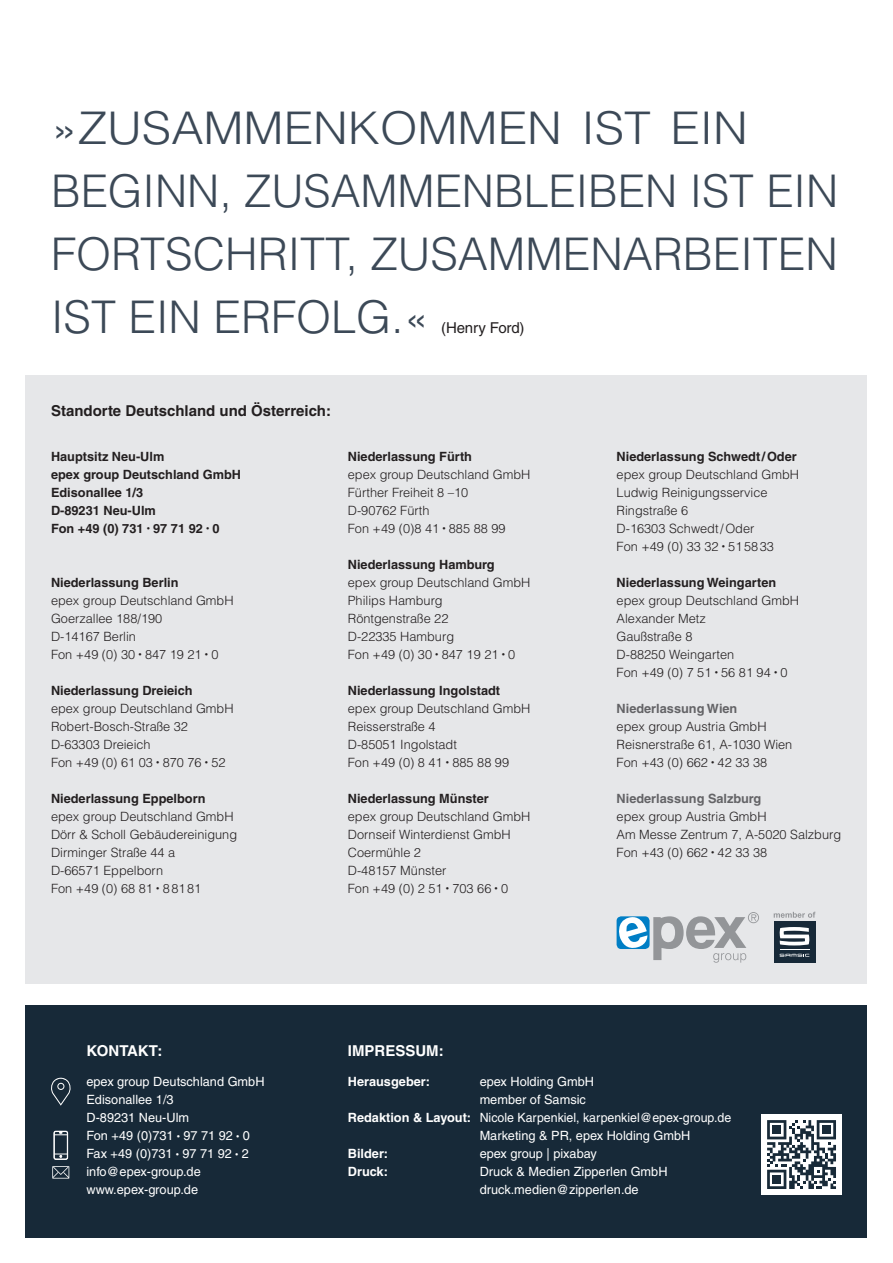
<style>
.page{position:relative;width:893px;height:1263px;background:#fff}
.page>*{position:absolute;margin:0;border:0;box-sizing:border-box;transform-origin:0 0}
.t1{font:300 45px/63px "Helvetica LT";color:#3c4957;scale:1.07 1}
.t2{font:700 15px "Helvetica LT";color:#231f20}
.t3{font:700 15px "Helvetica LT";color:#fff}
.t4{font:15px "Helvetica LT";letter-spacing:-.01em;color:#231f20}
.t5{font:300 12.75px/18px "Helvetica LT";color:#231f20}
.t6{font:12.75px/18px "Helvetica LT";color:#fff}
.t7{font:700 12.75px/18px "Helvetica LT";color:#231f20}
.t8{font:700 12.75px "Helvetica LT";color:#636366}
.t9{font:700 12.75px "Helvetica LT";color:#fff}
.s1{font-weight:400;font-size:7.5px}
.s2{font-size:7.5px}
.s3{font-weight:700}
</style>
<div class="page">
<div style="left:26px;top:1005px;width:841px;height:232px;background:#172938"></div>
<div style="left:26px;top:375px;width:841px;height:609px;background:#e6e7e9"></div>
<svg style="left:54px;top:1131px;width:14px;height:29px"></svg>
<svg style="left:52px;top:1166px;width:17px;height:12px"></svg>
<svg style="left:51px;top:1078px;width:20px;height:28px"></svg>
<div style="left:761px;top:1114px;width:81px;height:81px;background:#fff"></div>
<svg style="left:767px;top:1120px;width:69px;height:69px"></svg>
<svg style="left:617px;top:912px;width:142px;height:51px"></svg>
<div style="left:774px;top:921px;width:41px;height:42px;background:#172938"></div>
<svg style="left:779px;top:927px;width:31px;height:30px"></svg>
<svg style="left:774px;top:912px;width:41px;height:6px"></svg>
<h1 class="t1" style="left:51px;top:100px;width:737px">»ZUSAMMENKOMMEN IST EIN<br>BEGINN, ZUSAMMENBLEIBEN IST EIN<br>FORTSCHRITT, ZUSAMMENARBEITEN<br>IST EIN ERFOLG.«</h1>
<p class="t4" style="left:441px;top:322px;width:85px">(Henry Ford)</p>
<p class="t2" style="left:51px;top:405px;width:282px">Standorte Deutschland und Österreich:</p>
<p class="t7" style="left:51px;top:449px;width:191px">Hauptsitz Neu-Ulm<br>epex group Deutschland GmbH<br>Edisonallee 1/3<br>D-89231 Neu-Ulm<br>Fon +49 (0) 731 <span class="s1">•</span> 97 71 92 <span class="s1">•</span> 0</p>
<p class="t7" style="left:51px;top:575px;width:129px">Niederlassung Berlin</p>
<p class="t5" style="left:51px;top:592px;width:184px">epex group Deutschland GmbH<br>Goerzallee 188/190<br>D-14167 Berlin<br>Fon +49 (0) 30 <span class="s1">•</span> 847 19 21 <span class="s1">•</span> 0</p>
<p class="t7" style="left:51px;top:683px;width:143px">Niederlassung Dreieich</p>
<p class="t5" style="left:51px;top:700px;width:184px">epex group Deutschland GmbH<br>Robert-Bosch-Straße 32<br>D-63303 Dreieich<br>Fon +49 (0) 61 03 <span class="s1">•</span> 870 76 <span class="s1">•</span> 52</p>
<p class="t7" style="left:51px;top:791px;width:156px">Niederlassung Eppelborn</p>
<p class="t5" style="left:51px;top:808px;width:188px">epex group Deutschland GmbH<br>Dörr &amp; Scholl Gebäudereinigung<br>Dirminger Straße 44 a<br>D-66571 Eppelborn<br>Fon +49 (0) 68 81 <span class="s1">•</span> 8 81 81</p>
<p class="t7" style="left:348px;top:449px;width:126px">Niederlassung Fürth</p>
<p class="t5" style="left:348px;top:466px;width:184px">epex group Deutschland GmbH<br>Fürther Freiheit 8 –10<br>D-90762 Fürth<br>Fon +49 (0)8 41 <span class="s1">•</span> 885 88 99</p>
<p class="t7" style="left:348px;top:557px;width:148px">Niederlassung Hamburg</p>
<p class="t5" style="left:348px;top:574px;width:184px">epex group Deutschland GmbH<br>Philips Hamburg<br>Röntgenstraße 22<br>D-22335 Hamburg<br>Fon +49 (0) 30 <span class="s1">•</span> 847 19 21 <span class="s1">•</span> 0</p>
<p class="t7" style="left:348px;top:683px;width:154px">Niederlassung Ingolstadt</p>
<p class="t5" style="left:348px;top:700px;width:184px">epex group Deutschland GmbH<br>Reisserstraße 4<br>D-85051 Ingolstadt<br>Fon +49 (0) 8 41 <span class="s1">•</span> 885 88 99</p>
<p class="t7" style="left:348px;top:791px;width:142px">Niederlassung Münster</p>
<p class="t5" style="left:348px;top:808px;width:184px">epex group Deutschland GmbH<br>Dornseif Winterdienst GmbH<br>Coermühle 2<br>D-48157 Münster<br>Fon +49 (0) 2 51 <span class="s1">•</span> 703 66 <span class="s1">•</span> 0</p>
<p class="t7" style="left:617px;top:448px;width:182px">Niederlassung Schwedt / Oder</p>
<p class="t5" style="left:617px;top:466px;width:184px">epex group Deutschland GmbH<br>Ludwig Reinigungsservice<br>Ringstraße 6<br>D-16303 Schwedt / Oder<br>Fon +49 (0) 33 32 <span class="s1">•</span> 51 58 33</p>
<p class="t7" style="left:617px;top:574px;width:161px">Niederlassung Weingarten</p>
<p class="t5" style="left:617px;top:592px;width:184px">epex group Deutschland GmbH<br>Alexander Metz<br>Gaußstraße 8<br>D-88250 Weingarten<br>Fon +49 (0) 7 51 <span class="s1">•</span> 56 81 94 <span class="s1">•</span> 0</p>
<p class="t8" style="left:617px;top:703px;width:122px">Niederlassung Wien</p>
<p class="t5" style="left:617px;top:718px;width:177px">epex group Austria GmbH<br>Reisnerstraße 61, A-1030 Wien<br>Fon +43 (0) 662 <span class="s1">•</span> 42 33 38</p>
<p class="t8" style="left:617px;top:793px;width:146px">Niederlassung Salzburg</p>
<p class="t5" style="left:617px;top:808px;width:226px">epex group Austria GmbH<br>Am Messe Zentrum 7, A-5020 Salzburg<br>Fon +43 (0) 662 <span class="s1">•</span> 42 33 38</p>
<p class="t3" style="left:86px;top:1045px;width:77px">KONTAKT:</p>
<p class="t6" style="left:86px;top:1074px;width:180px">epex group Deutschland GmbH<br>Edisonallee 1/3<br>D-89231 Neu-Ulm<br>Fon +49 (0)731 <span class="s2">•</span> 97 71 92 <span class="s2">•</span> 0<br>Fax +49 (0)731 <span class="s2">•</span> 97 71 92 <span class="s2">•</span> 2 info@epex-group.de www.epex-group.de</p>
<p class="t3" style="left:348px;top:1045px;width:97px">IMPRESSUM:</p>
<p class="t9" style="left:348px;top:1077px;width:84px">Herausgeber:</p>
<p class="t6" style="left:480px;top:1074px;width:116px">epex Holding GmbH</p>
<p class="t6" style="left:480px;top:1092px;width:108px">member of Samsic</p>
<p class="t6" style="left:348px;top:1110px;width:385px"><span class="s3">Redaktion &amp; Layout:</span> Nicole Karpenkiel, karpenkiel@epex-group.de</p>
<p class="t6" style="left:480px;top:1128px;width:212px">Marketing &amp; PR, epex Holding GmbH</p>
<p class="t9" style="left:348px;top:1149px;width:42px">Bilder:</p>
<p class="t6" style="left:480px;top:1146px;width:119px">epex group | pixabay</p>
<p class="t9" style="left:348px;top:1167px;width:42px">Druck:</p>
<p class="t6" style="left:480px;top:1164px;width:189px">Druck &amp; Medien Zipperlen GmbH druck.medien@zipperlen.de</p>
</div>
